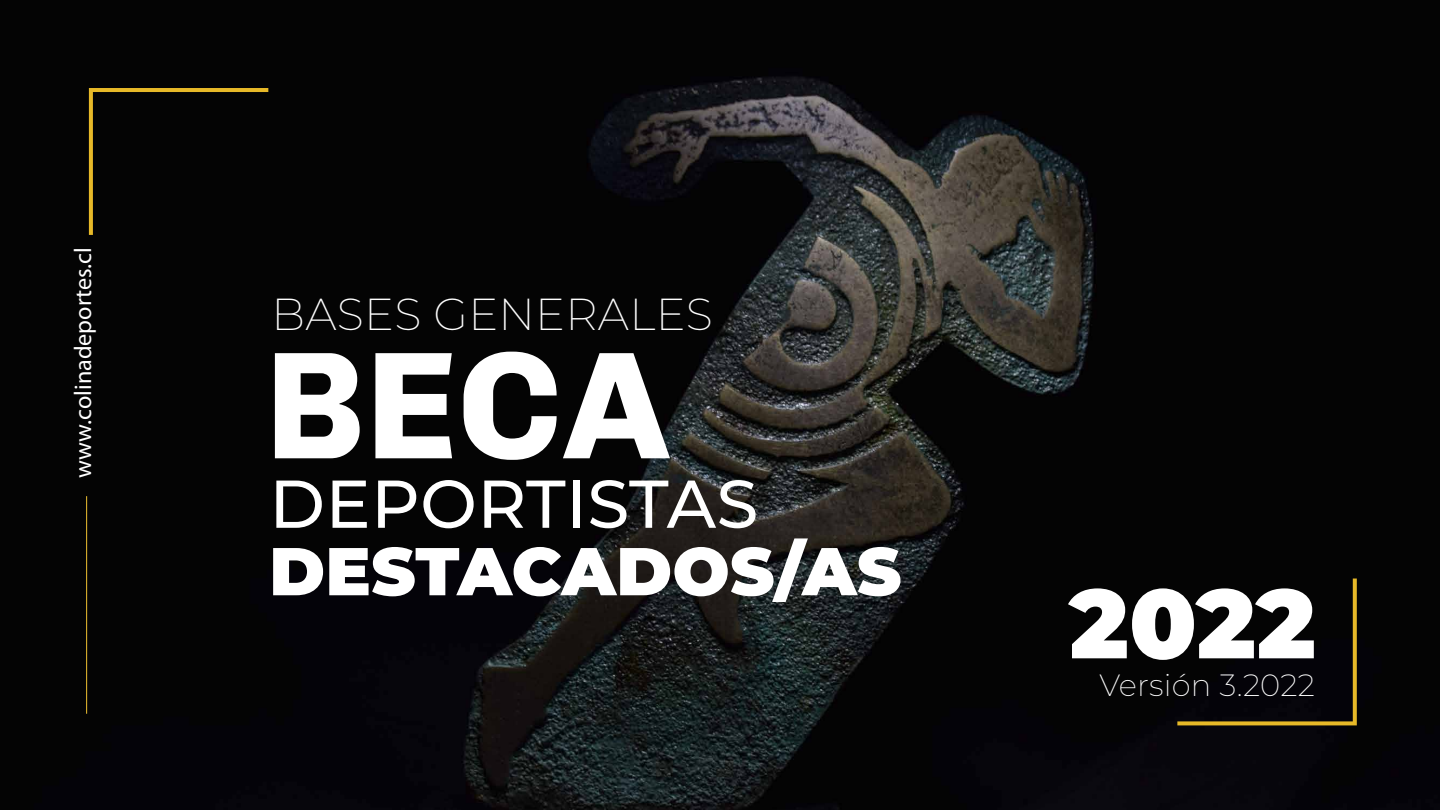
<style>
.page{position:relative;width:1440px;height:810px;background:#fff}
.page>*{position:absolute;margin:0;border:0;box-sizing:border-box;transform-origin:0 0}
.t1{font:800 153.3px "Chivo";color:#fff}
.t2{font:900 97.65px "Montserrat";color:#fff}
.t3{font:900 67.5px "Montserrat";letter-spacing:.005em;color:#fff}
.t4{font:500 67.5px "Montserrat";letter-spacing:.005em;color:#fff}
.t5{font:200 44.78px "Montserrat";letter-spacing:.005em;color:#fff}
.t6{font:200 30.75px "Montserrat";letter-spacing:.005em;color:#fff}
.t7{font:24.22px "Myriad Pro";color:#fff}
</style>
<div class="page">
<img style="left:0;top:0;width:1440px;height:810px">
<div style="left:1177px;top:579px;width:180px;height:146px;background:#040404"></div>
<div style="left:89px;top:88px;width:179px;height:147px;background:#040404"></div>
<hr style="left:86px;top:496px;width:1px;height:218px;background:#e7b928">
<p class="t7" style="left:68px;top:478px;width:232px;rotate:-90deg">www.colinadeportes.cl</p>
<h3 class="t5" style="left:272px;top:284px;width:443px">BASES GENERALES</h3>
<h1 class="t1" style="left:265px;top:284px;width:406px">BECA</h1>
<h3 class="t4" style="left:269px;top:457px;width:491px">DEPORTISTAS</h3>
<h3 class="t3" style="left:269px;top:521px;width:634px">DESTACADOS/AS</h3>
<h2 class="t2" style="left:1069px;top:550px;width:248px">2022</h2>
<p class="t6" style="left:1100px;top:665px;width:217px">Versión 3.2022</p>
</div>
